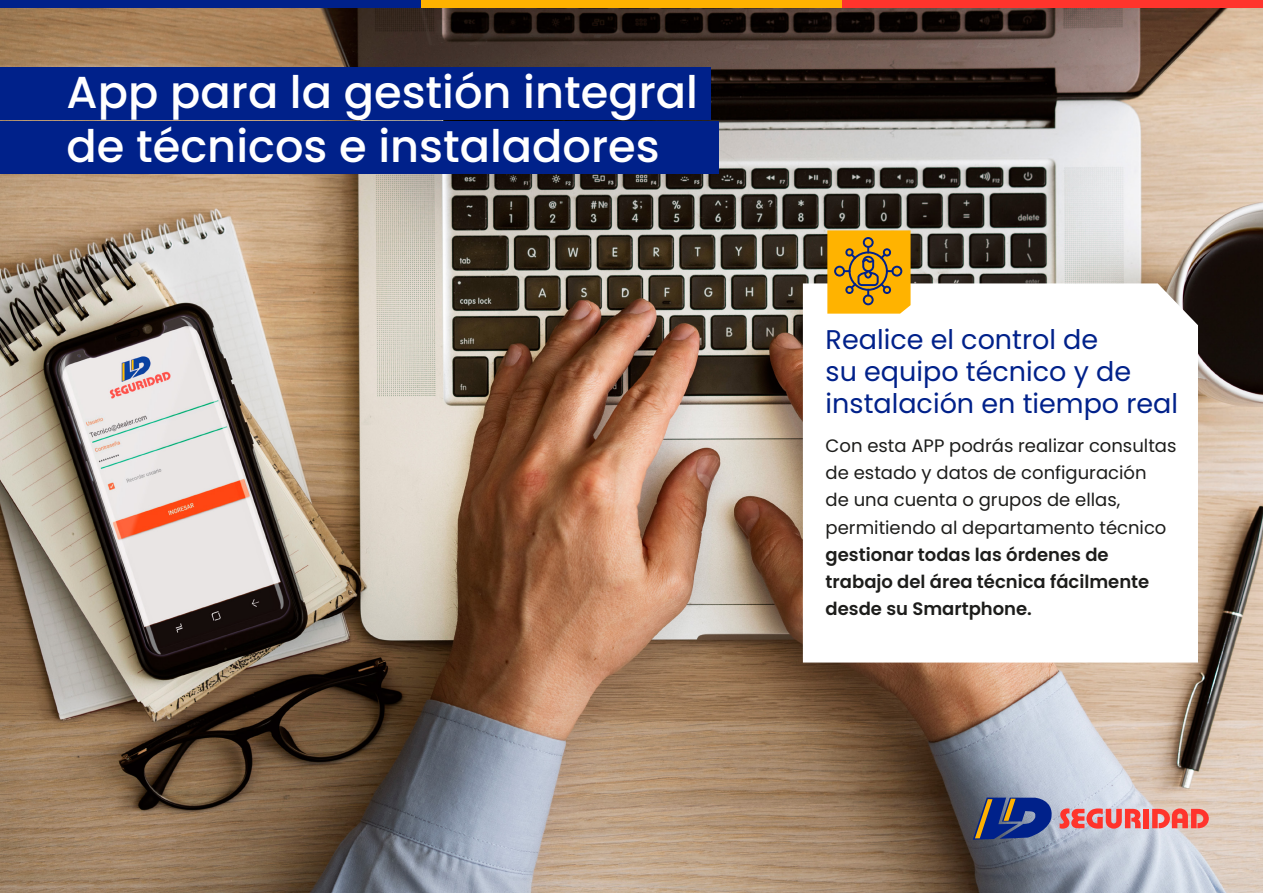
<style>
.page{position:relative;width:1263px;height:893px;background:#fff}
.page>*{position:absolute;margin:0;border:0;box-sizing:border-box;transform-origin:0 0}
.t1{font:500 44.7px/53.7px "Poppins";color:#fff}
.t2{font:27px/32.4px "Poppins";color:#00218a}
.t3{font:18px/27px "Poppins";color:#1d1d1b}
.t4{font:600 18px/27px "Poppins";color:#1d1d1b}
</style>
<div class="page">
<img style="left:0;top:8px;width:1263px;height:885px">
<div style="left:0;top:0;width:422px;height:8px;background:#00218a"></div>
<div style="left:422px;top:0;width:421px;height:8px;background:#ffb200"></div>
<div style="left:843px;top:0;width:420px;height:8px;background:#ff342c"></div>
<div style="left:0;top:67px;width:711px;height:52px;background:#00218a"></div>
<div style="left:0;top:121px;width:718px;height:52px;background:#00218a"></div>
<svg style="left:803px;top:283px;width:395px;height:380px"></svg>
<svg style="left:827px;top:230px;width:83px;height:84px;background:#dea115"></svg>
<div style="left:1143px;top:809px;width:6px;height:19px;background:#ff342c"></div>
<svg style="left:1152px;top:808px;width:57px;height:20px"></svg>
<svg style="left:973px;top:798px;width:167px;height:42px;background:#8c7a97"></svg>
<h1 class="t1" style="left:67px;top:66px;width:633px">App para la gestión integral de técnicos e instaladores</h1>
<h2 class="t2" style="left:826px;top:323px;width:354px">Realice el control de<br>su equipo técnico y de instalación en tiempo real</h2>
<p class="t3" style="left:826px;top:433px;width:352px">Con esta APP podrás realizar consultas de estado y datos de configuración<br>de una cuenta o grupos de ellas, permitiendo al departamento técnico</p>
<p class="t4" style="left:826px;top:541px;width:325px">gestionar todas las órdenes de trabajo del área técnica fácilmente desde su Smartphone.</p>
</div>
